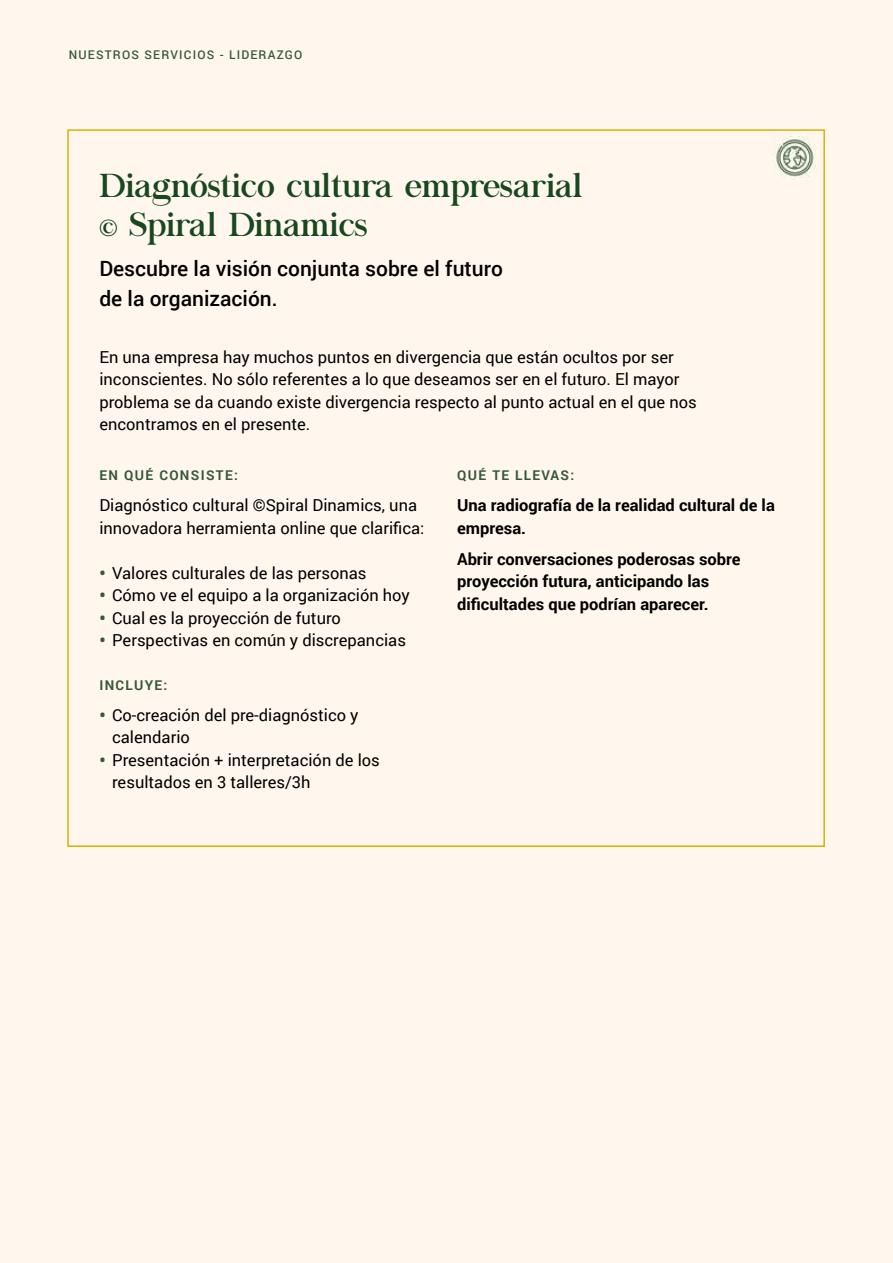
<style>
.page{position:relative;width:893px;height:1263px;background:#fff7ed}
.page>*{position:absolute;margin:0;border:0;box-sizing:border-box;transform-origin:0 0}
.t1{font:33px/39px "Chapaza";color:#184720}
.t2{font:500 21px/30px "Roboto";color:#000}
.t3{font:16.5px/22.5px "Roboto";color:#000}
.t4{font:700 16.5px/22.5px "Roboto";color:#000}
.t5{font:700 13.5px "Roboto";letter-spacing:.1em;color:#38583b}
.t6{font:500 12px "Roboto";letter-spacing:.1em;color:#38583b}
.s1{font-weight:900;color:#38583b}
</style>
<div class="page">
<img style="left:774px;top:136px;width:42px;height:42px">
<p class="t6" style="left:69px;top:47px;width:235px">NUESTROS SERVICIOS - LIDERAZGO</p>
<h1 class="t1" style="left:99px;top:166px;width:484px">Diagnóstico cultura empresarial © Spiral Dinamics</h1>
<p class="t2" style="left:99px;top:253px;width:405px">Descubre la visión conjunta sobre el futuro de la organización.</p>
<p class="t3" style="left:99px;top:345px;width:599px">En una empresa hay muchos puntos en divergencia que están ocultos por ser inconscientes. No sólo referentes a lo que deseamos ser en el futuro. El mayor problema se da cuando existe divergencia respecto al punto actual en el que nos encontramos en el presente.</p>
<p class="t5" style="left:99px;top:466px;width:140px">EN QUÉ CONSISTE:</p>
<p class="t3" style="left:99px;top:494px;width:326px">Diagnóstico cultural ©Spiral Dinamics, una innovadora herramienta online que clarifica:</p>
<p class="t3" style="left:99px;top:561px;width:269px"><span class="s1">•</span> Valores culturales de las personas</p>
<p class="t3" style="left:99px;top:584px;width:312px"><span class="s1">•</span> Cómo ve el equipo a la organización hoy</p>
<p class="t3" style="left:99px;top:606px;width:243px"><span class="s1">•</span> Cual es la proyección de futuro</p>
<p class="t3" style="left:99px;top:629px;width:308px"><span class="s1">•</span> Perspectivas en común y discrepancias</p>
<p class="t5" style="left:99px;top:675px;width:70px">INCLUYE:</p>
<p class="t3" style="left:112px;top:703px;width:248px;text-indent:-13px"><span class="s1">•</span> Co-creación del pre-diagnóstico y calendario</p>
<p class="t3" style="left:112px;top:748px;width:269px;text-indent:-13px"><span class="s1">•</span> Presentación + interpretación de los resultados en 3 talleres/3h</p>
<p class="t5" style="left:457px;top:466px;width:119px">QUÉ TE LLEVAS:</p>
<p class="t4" style="left:457px;top:493px;width:319px">Una radiografía de la realidad cultural de la empresa.</p>
<p class="t4" style="left:457px;top:547px;width:285px">Abrir conversaciones poderosas sobre proyección futura, anticipando las dificultades que podrían aparecer.</p>
</div>
